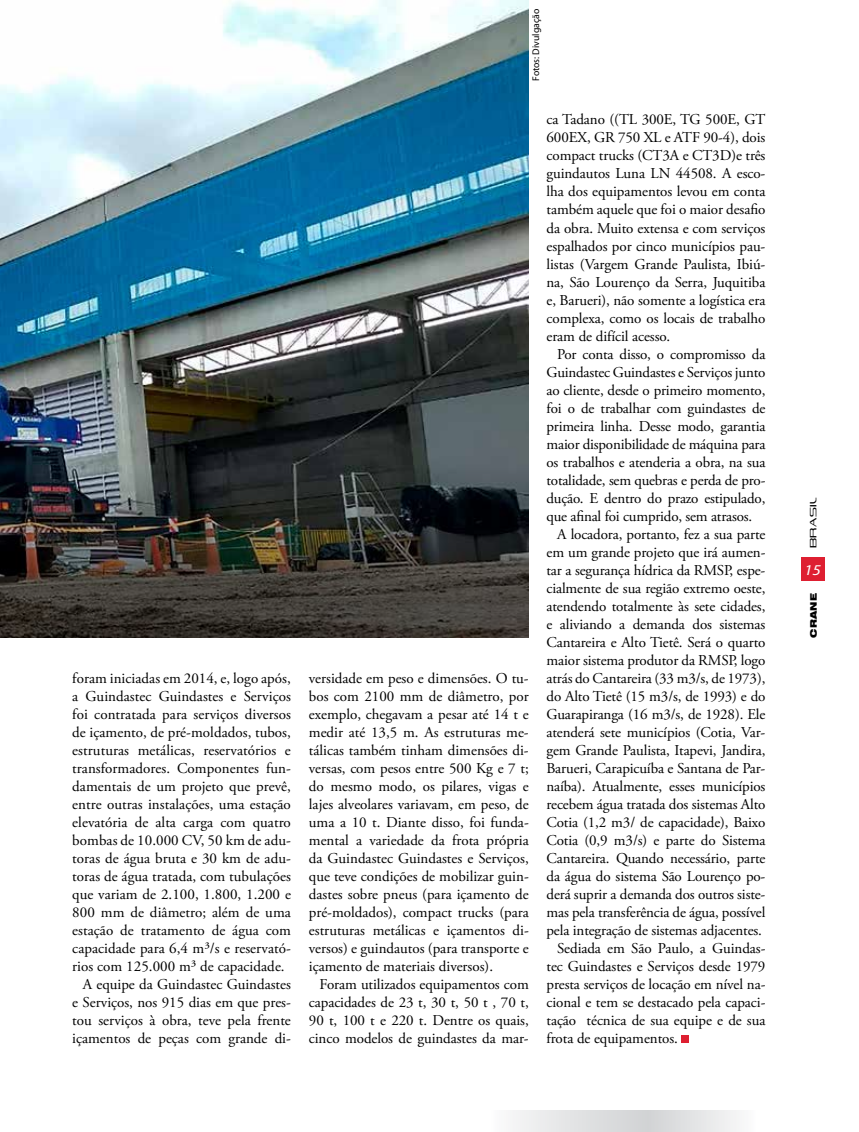
<style>
.page{position:relative;width:859px;height:1132px;background:#fff}
.page>*{position:absolute;margin:0;border:0;box-sizing:border-box;transform-origin:0 0}
.t1{font:15px/18px "Adobe Garamond Pro";letter-spacing:-.01em;color:#000;text-align:justify}
.t2{font:italic 15px "Myriad Pro";color:#fff;scale:1.15 1}
.t3{font:13.2px "Vandiana Platin Lite";letter-spacing:.025em;color:#000}
.t4{font:9.75px "Myriad Pro";color:#000}
.t5{font:900 expanded 9px "Swiss 721 BT";color:#000}
</style>
<div class="page">
<div style="left:681px;top:1035px;width:8px;height:7px;background:#de1f31"></div>
<svg style="left:513px;top:1110px;width:226px;height:21px"></svg>
<div style="left:801px;top:557px;width:23px;height:23px;background:#de1f31"></div>
<img style="left:0;top:0;width:529px;height:438px">
<img style="left:0;top:438px;width:529px;height:199px">
<p class="t1" style="left:72px;top:669px;width:220px">foram iniciadas em 2014, e, logo após,</p>
<p class="t1" style="left:72px;top:687px;width:220px">a Guindastec Guindastes e Serviços</p>
<p class="t1" style="left:72px;top:705px;width:220px">foi contratada para serviços diversos</p>
<p class="t1" style="left:72px;top:723px;width:220px">de içamento, de pré-moldados, tubos,</p>
<p class="t1" style="left:72px;top:741px;width:220px">estruturas metálicas, reservatórios e</p>
<p class="t1" style="left:72px;top:759px;width:220px">transformadores. Componentes fun-</p>
<p class="t1" style="left:72px;top:777px;width:220px">damentais de um projeto que prevê,</p>
<p class="t1" style="left:72px;top:795px;width:220px">entre outras instalações, uma estação</p>
<p class="t1" style="left:72px;top:813px;width:220px">elevatória de alta carga com quatro</p>
<p class="t1" style="left:72px;top:831px;width:220px">bombas de 10.000 CV, 50 km de adu-</p>
<p class="t1" style="left:72px;top:849px;width:220px">toras de água bruta e 30 km de adu-</p>
<p class="t1" style="left:72px;top:867px;width:220px">toras de água tratada, com tubulações</p>
<p class="t1" style="left:72px;top:885px;width:220px">que variam de 2.100, 1.800, 1.200 e</p>
<p class="t1" style="left:72px;top:903px;width:220px">800 mm de diâmetro; além de uma</p>
<p class="t1" style="left:72px;top:921px;width:220px">estação de tratamento de água com</p>
<p class="t1" style="left:72px;top:939px;width:220px">capacidade para 6,4 m³/s e reservató-</p>
<p class="t1" style="left:72px;top:957px;width:214px">rios com 125.000 m³ de capacidade.</p>
<p class="t1" style="left:83px;top:975px;width:209px">A equipe da Guindastec Guindastes</p>
<p class="t1" style="left:72px;top:993px;width:220px">e Serviços, nos 915 dias em que pres-</p>
<p class="t1" style="left:72px;top:1011px;width:220px">tou serviços à obra, teve pela frente</p>
<p class="t1" style="left:72px;top:1029px;width:220px">içamentos de peças com grande di-</p>
<p class="t4" style="left:530px;top:81px;width:73px;rotate:-90deg">Fotos: Divulgação</p>
<p class="t1" style="left:309px;top:669px;width:221px">versidade em peso e dimensões. O tu&shy;bos com 2100 mm de diâmetro, por exemplo, chegavam a pesar até 14 t e medir até 13,5 m. As estruturas me&shy;tálicas também tinham dimensões di&shy;versas, com pesos entre 500 Kg e 7 t; do mesmo modo, os pilares, vigas e lajes alveolares variavam, em peso, de uma a 10 t. Diante disso, foi funda&shy;mental a variedade da frota própria da Guindastec Guindastes e Serviços, que teve condições de mobilizar guin&shy;dastes sobre pneus (para içamento de pré-moldados), compact trucks (para estruturas metálicas e içamentos di&shy;versos) e guindautos (para transporte e içamento de materiais diversos).</p>
<p class="t1" style="left:309px;top:975px;width:221px;text-indent:11px">Foram utilizados equipamentos com capacidades de 23 t, 30 t, 50 t , 70 t, 90 t, 100 t e 220 t. Dentre os quais, cinco modelos de guindastes da mar-</p>
<p class="t1" style="left:546px;top:111px;width:220px">ca Tadano ((TL 300E, TG 500E, GT 600EX, GR 750 XL e ATF 90-4), dois compact trucks (CT3A e CT3D)e três guindautos Luna LN 44508. A esco&shy;lha dos equipamentos levou em conta também aquele que foi o maior desafio da obra. Muito extensa e com serviços espalhados por cinco municípios pau&shy;listas (Vargem Grande Paulista, Ibiú&shy;na, São Lourenço da Serra, Juquitiba e, Barueri), não somente a logística era complexa, como os locais de trabalho eram de difícil acesso.</p>
<p class="t1" style="left:557px;top:345px;width:210px">Por conta disso, o compromisso da</p>
<p class="t1" style="left:546px;top:363px;width:220px">Guindastec Guindastes e Serviços junto</p>
<p class="t1" style="left:546px;top:381px;width:220px">ao cliente, desde o primeiro momento,</p>
<p class="t1" style="left:546px;top:399px;width:220px">foi o de trabalhar com guindastes de</p>
<p class="t1" style="left:546px;top:417px;width:220px">primeira linha. Desse modo, garantia</p>
<p class="t1" style="left:546px;top:435px;width:220px">maior disponibilidade de máquina para</p>
<p class="t1" style="left:546px;top:453px;width:220px">os trabalhos e atenderia a obra, na sua</p>
<p class="t1" style="left:546px;top:471px;width:220px">totalidade, sem quebras e perda de pro-</p>
<p class="t1" style="left:546px;top:489px;width:220px">dução. E dentro do prazo estipulado,</p>
<p class="t1" style="left:546px;top:507px;width:207px">que afinal foi cumprido, sem atrasos.</p>
<p class="t1" style="left:557px;top:525px;width:210px">A locadora, portanto, fez a sua parte</p>
<p class="t1" style="left:546px;top:543px;width:220px">em um grande projeto que irá aumen-</p>
<p class="t1" style="left:546px;top:561px;width:220px">tar a segurança hídrica da RMSP, espe-</p>
<p class="t1" style="left:546px;top:579px;width:220px">cialmente de sua região extremo oeste,</p>
<p class="t1" style="left:546px;top:597px;width:220px">atendendo totalmente às sete cidades,</p>
<p class="t1" style="left:546px;top:615px;width:220px">e aliviando a demanda dos sistemas</p>
<p class="t1" style="left:546px;top:633px;width:220px">Cantareira e Alto Tietê. Será o quarto</p>
<p class="t1" style="left:546px;top:651px;width:220px">maior sistema produtor da RMSP, logo</p>
<p class="t1" style="left:546px;top:669px;width:220px">atrás do Cantareira (33 m3/s, de 1973),</p>
<p class="t1" style="left:546px;top:687px;width:220px">do Alto Tietê (15 m3/s, de 1993) e do</p>
<p class="t1" style="left:546px;top:705px;width:220px">Guarapiranga (16 m3/s, de 1928). Ele</p>
<p class="t1" style="left:546px;top:723px;width:220px">atenderá sete municípios (Cotia, Var-</p>
<p class="t1" style="left:546px;top:741px;width:220px">gem Grande Paulista, Itapevi, Jandira,</p>
<p class="t1" style="left:546px;top:759px;width:220px">Barueri, Carapicuíba e Santana de Par-</p>
<p class="t1" style="left:546px;top:777px;width:220px">naíba). Atualmente, esses municípios</p>
<p class="t1" style="left:546px;top:795px;width:220px">recebem água tratada dos sistemas Alto</p>
<p class="t1" style="left:546px;top:813px;width:220px">Cotia (1,2 m3/ de capacidade), Baixo</p>
<p class="t1" style="left:546px;top:831px;width:220px">Cotia (0,9 m3/s) e parte do Sistema</p>
<p class="t1" style="left:546px;top:849px;width:220px">Cantareira. Quando necessário, parte</p>
<p class="t1" style="left:546px;top:867px;width:220px">da água do sistema São Lourenço po-</p>
<p class="t1" style="left:546px;top:885px;width:220px">derá suprir a demanda dos outros siste-</p>
<p class="t1" style="left:546px;top:903px;width:220px">mas pela transferência de água, possível</p>
<p class="t1" style="left:546px;top:921px;width:217px">pela integração de sistemas adjacentes.</p>
<p class="t1" style="left:557px;top:939px;width:210px">Sediada em São Paulo, a Guindas-</p>
<p class="t1" style="left:546px;top:957px;width:220px">tec Guindastes e Serviços desde 1979</p>
<p class="t1" style="left:546px;top:975px;width:220px">presta serviços de locação em nível na-</p>
<p class="t1" style="left:546px;top:993px;width:220px">cional e tem se destacado pela capaci-</p>
<p class="t1" style="left:546px;top:1011px;width:220px">tação técnica de sua equipe e de sua</p>
<p class="t1" style="left:546px;top:1029px;width:133px">frota de equipamentos.</p>
<p class="t3" style="left:807px;top:548px;width:52px;rotate:-90deg">BRASIL</p>
<p class="t2" style="left:804px;top:561px;width:16px">15</p>
<p class="t5" style="left:808px;top:637px;width:46px;rotate:-90deg">CRANE</p>
</div>
